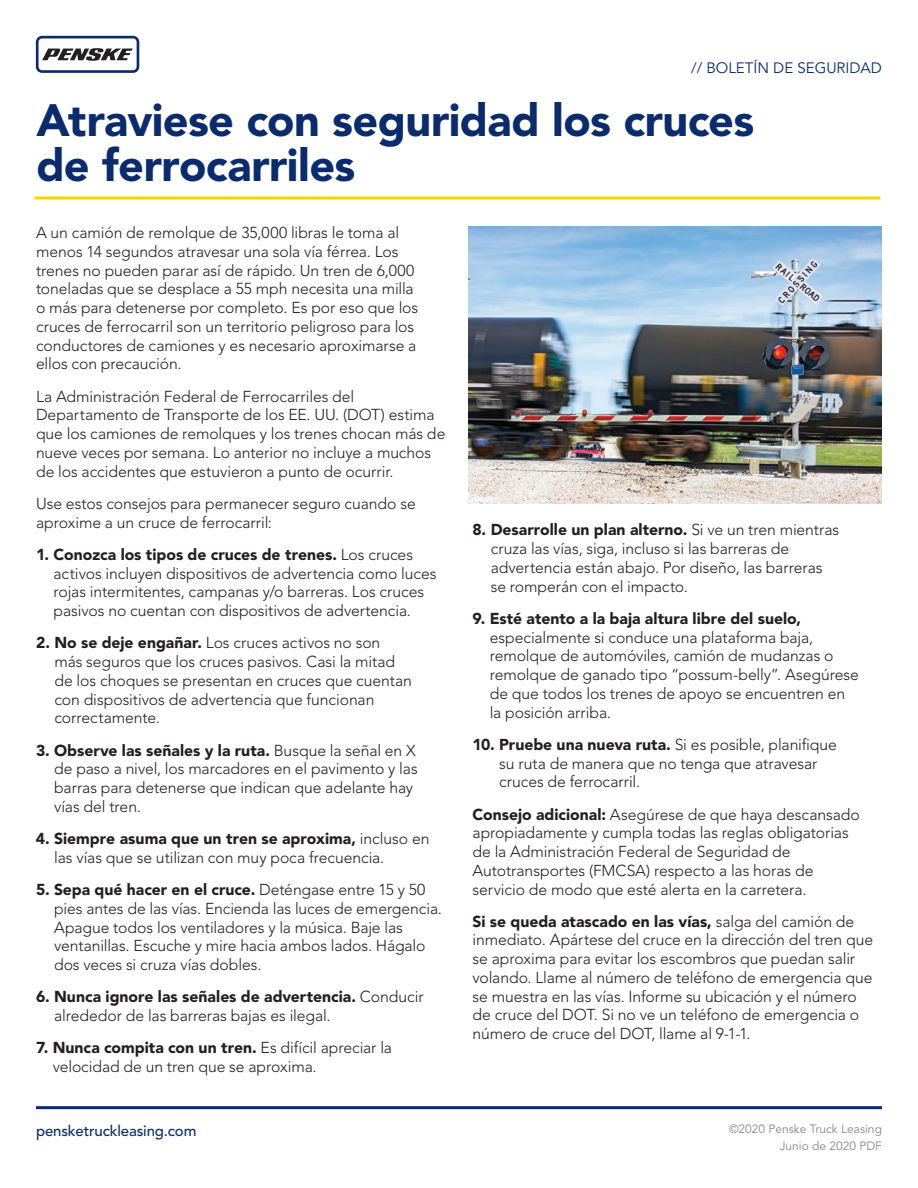
<style>
.page{position:relative;width:918px;height:1188px;background:#fff}
.page>*{position:absolute;margin:0;border:0;box-sizing:border-box;transform-origin:0 0}
.t1{font:900 45px/45px "Avenir LT Std";letter-spacing:-.015em;color:#0b2c6c}
.t2{font:300 15.75px/18.8px "Avenir LT Std";letter-spacing:-.005em;color:#231f20}
.t3{font:900 15.75px "Avenir LT Std";color:#231f20}
.t4{font:500 15px "Avenir LT Std";letter-spacing:-.01em;color:#0b2c6c}
.t5{font:15px "Avenir LT Std";color:#0b2c6c}
.t6{font:12px/16.5px "Avenir LT Std";color:#898689;text-align:right}
.s1{font-weight:900}
</style>
<div class="page">
<hr style="left:36px;top:1106px;width:846px;height:3px;background:#0b2c6c">
<svg style="left:36px;top:36px;width:103px;height:37px"></svg>
<img style="left:468px;top:227px;width:414px;height:276px">
<hr style="left:34px;top:196px;width:846px;height:3px;background:#fed503">
<p class="t5" style="left:691px;top:59px;width:192px">// BOLETÍN DE SEGURIDAD</p>
<h1 class="t1" style="left:36px;top:98px;width:719px">Atraviese con seguridad los cruces de ferrocarriles</h1>
<p class="t2" style="left:36px;top:224px;width:384px">A un camión de remolque de 35,000 libras le toma al menos 14 segundos atravesar una sola vía férrea. Los trenes no pueden parar así de rápido. Un tren de 6,000 toneladas que se desplace a 55 mph necesita una milla o más para detenerse por completo. Es por eso que los cruces de ferrocarril son un territorio peligroso para los conductores de camiones y es necesario aproximarse a ellos con precaución.</p>
<p class="t2" style="left:36px;top:387px;width:411px">La Administración Federal de Ferrocarriles del Departamento de Transporte de los EE. UU. (DOT) estima que los camiones de remolques y los trenes chocan más de nueve veces por semana. Lo anterior no incluye a muchos de los accidentes que estuvieron a punto de ocurrir.</p>
<p class="t2" style="left:36px;top:494px;width:381px">Use estos consejos para permanecer seguro cuando se aproxime a un cruce de ferrocarril:</p>
<p class="t2" style="left:54px;top:545px;width:384px;text-indent:-18px"><span class="s1">1. Conozca los tipos de cruces de trenes.</span> Los cruces activos incluyen dispositivos de advertencia como luces rojas intermitentes, campanas y/o barreras. Los cruces pasivos no cuentan con dispositivos de advertencia.</p>
<p class="t2" style="left:54px;top:634px;width:359px;text-indent:-18px"><span class="s1">2. No se deje engañar.</span> Los cruces activos no son más seguros que los cruces pasivos. Casi la mitad de los choques se presentan en cruces que cuentan con dispositivos de advertencia que funcionan correctamente.</p>
<p class="t2" style="left:54px;top:741px;width:365px;text-indent:-18px"><span class="s1">3. Observe las señales y la ruta.</span> Busque la señal en X de paso a nivel, los marcadores en el pavimento y las barras para detenerse que indican que adelante hay vías del tren.</p>
<p class="t2" style="left:54px;top:829px;width:377px;text-indent:-18px"><span class="s1">4. Siempre asuma que un tren se aproxima,</span> incluso en las vías que se utilizan con muy poca frecuencia.</p>
<p class="t2" style="left:54px;top:880px;width:390px;text-indent:-18px"><span class="s1">5. Sepa qué hacer en el cruce.</span> Deténgase entre 15 y 50 pies antes de las vías. Encienda las luces de emergencia.<br>Apague todos los ventiladores y la música. Baje las ventanillas. Escuche y mire hacia ambos lados. Hágalo dos veces si cruza vías dobles.</p>
<p class="t2" style="left:54px;top:988px;width:371px;text-indent:-18px"><span class="s1">6. Nunca ignore las señales de advertencia.</span> Conducir alrededor de las barreras bajas es ilegal.</p>
<p class="t2" style="left:53px;top:1039px;width:341px;text-indent:-17px"><span class="s1">7. Nunca compita con un tren.</span> Es difícil apreciar la velocidad de un tren que se aproxima.</p>
<p class="t4" style="left:36px;top:1122px;width:162px">pensketruckleasing.com</p>
<p class="t2" style="left:491px;top:521px;width:350px;text-indent:-18px"><span class="s1">8. Desarrolle un plan alterno.</span> Si ve un tren mientras cruza las vías, siga, incluso si las barreras de advertencia están abajo. Por diseño, las barreras se romperán con el impacto.</p>
<p class="t3" style="left:472px;top:609px;width:330px">9. Esté atento a la baja altura libre del suelo,</p>
<p class="t2" style="left:490px;top:628px;width:371px">especialmente si conduce una plataforma baja, remolque de automóviles, camión de mudanzas o remolque de ganado tipo “possum-belly”. Asegúrese de que todos los trenes de apoyo se encuentren en la posición arriba.</p>
<p class="t2" style="left:499px;top:735px;width:339px;text-indent:-27px"><span class="s1">10. Pruebe una nueva ruta.</span> Si es posible, planifique su ruta de manera que no tenga que atravesar cruces de ferrocarril.</p>
<p class="t2" style="left:472px;top:805px;width:389px"><span class="s1">Consejo adicional:</span> Asegúrese de que haya descansado apropiadamente y cumpla todas las reglas obligatorias de la Administración Federal de Seguridad de Autotransportes (FMCSA) respecto a las horas de servicio de modo que esté alerta en la carretera.</p>
<p class="t2" style="left:472px;top:912px;width:402px"><span class="s1">Si se queda atascado en las vías,</span> salga del camión de inmediato. Apártese del cruce en la dirección del tren que se aproxima para evitar los escombros que puedan salir volando. Llame al número de teléfono de emergencia que se muestra en las vías. Informe su ubicación y el número de cruce del DOT. Si no ve un teléfono de emergencia o número de cruce del DOT, llame al 9-1-1.</p>
<p class="t6" style="left:729px;top:1121px;width:155px">©2020 Penske Truck Leasing<br>Junio de 2020 PDF</p>
</div>
